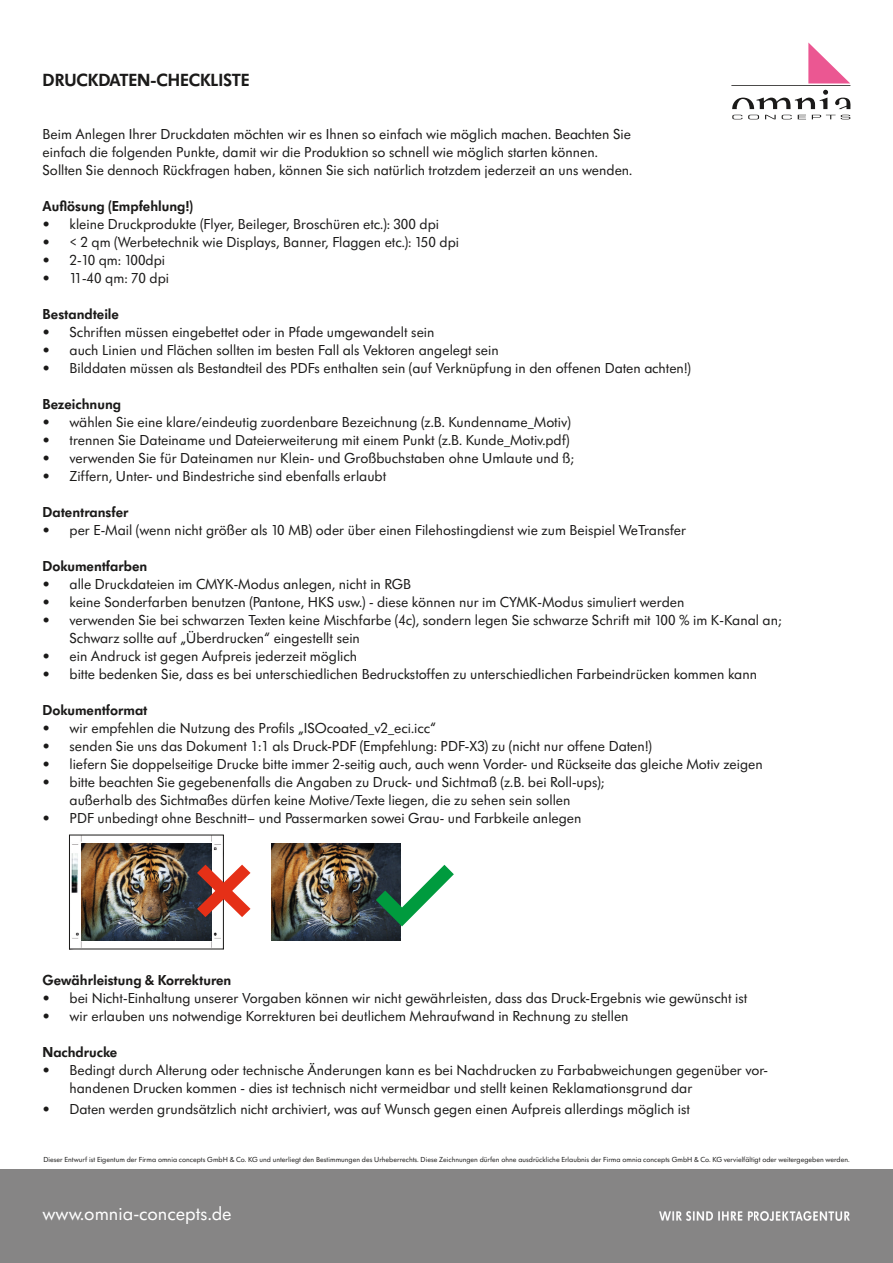
<style>
.page{position:relative;width:893px;height:1263px;background:#fff}
.page>*{position:absolute;margin:0;border:0;box-sizing:border-box;transform-origin:0 0}
.t1{font:19.5px "Futura SB";color:#fff}
.t2{font:600 18.3px "Futura SB";color:#1b1a19}
.t3{font:15px/18px "Futura SB";color:#1b1a19}
.t4{font:600 15px "Futura SB";color:#1b1a19}
.t5{font:7.65px "Futura SB";color:#1b1a19}
</style>
<div class="page">
<div style="left:0;top:1169px;width:893px;height:94px;background:#868585"></div>
<img style="left:71px;top:837px;width:150px;height:110px">
<div style="left:69px;top:835px;width:155px;height:114px;border:1px solid #1b1a19"></div>
<img style="left:82px;top:844px;width:129px;height:96px">
<svg style="left:197px;top:865px;width:53px;height:52px"></svg>
<img style="left:271px;top:844px;width:130px;height:96px">
<svg style="left:376px;top:865px;width:78px;height:61px"></svg>
<hr style="left:731px;top:85px;width:119px;height:1px;background:#1b1a19">
<svg style="left:732px;top:90px;width:118px;height:19px"></svg>
<svg style="left:808px;top:43px;width:42px;height:40px"></svg>
<svg style="left:732px;top:115px;width:10px;height:4px"></svg>
<svg style="left:748px;top:115px;width:11px;height:4px"></svg>
<svg style="left:765px;top:115px;width:11px;height:4px"></svg>
<svg style="left:782px;top:115px;width:10px;height:4px"></svg>
<svg style="left:798px;top:115px;width:8px;height:4px"></svg>
<svg style="left:812px;top:115px;width:38px;height:4px"></svg>
<img style="left:660px;top:1212px;width:190px;height:8px">
<p class="t2" style="left:43px;top:69px;width:209px">DRUCKDATEN-CHECKLISTE</p>
<p class="t3" style="left:43px;top:125px;width:591px">Beim Anlegen Ihrer Druckdaten möchten wir es Ihnen so einfach wie möglich machen. Beachten Sie einfach die folgenden Punkte, damit wir die Produktion so schnell wie möglich starten können.<br>Sollten Sie dennoch Rückfragen haben, können Sie sich natürlich trotzdem jederzeit an uns wenden.</p>
<p class="t4" style="left:43px;top:197px;width:152px">Auflösung (Empfehlung!)</p>
<p class="t3" style="left:43px;top:215px;width:398px">• kleine Druckprodukte (Flyer, Beileger, Broschüren etc.): 300 dpi</p>
<p class="t3" style="left:43px;top:233px;width:418px">• &lt; 2 qm (Werbetechnik wie Displays, Banner, Flaggen etc.): 150 dpi</p>
<p class="t3" style="left:43px;top:251px;width:124px">• 2-10 qm: 100dpi</p>
<p class="t3" style="left:43px;top:269px;width:128px">• 11-40 qm: 70 dpi</p>
<p class="t4" style="left:43px;top:305px;width:78px">Bestandteile</p>
<p class="t3" style="left:43px;top:323px;width:394px">• Schriften müssen eingebettet oder in Pfade umgewandelt sein</p>
<p class="t3" style="left:43px;top:341px;width:458px">• auch Linien und Flächen sollten im besten Fall als Vektoren angelegt sein</p>
<p class="t3" style="left:43px;top:359px;width:650px">• Bilddaten müssen als Bestandteil des PDFs enthalten sein (auf Verknüpfung in den offenen Daten achten!)</p>
<p class="t4" style="left:43px;top:395px;width:80px">Bezeichnung</p>
<p class="t3" style="left:43px;top:413px;width:530px">• wählen Sie eine klare/eindeutig zuordenbare Bezeichnung (z.B. Kundenname_Motiv)</p>
<p class="t3" style="left:43px;top:431px;width:529px">• trennen Sie Dateiname und Dateierweiterung mit einem Punkt (z.B. Kunde_Motiv.pdf)</p>
<p class="t3" style="left:43px;top:449px;width:533px">• verwenden Sie für Dateinamen nur Klein- und Großbuchstaben ohne Umlaute und ß;</p>
<p class="t3" style="left:43px;top:467px;width:345px">• Ziffern, Unter- und Bindestriche sind ebenfalls erlaubt</p>
<p class="t4" style="left:43px;top:503px;width:87px">Datentransfer</p>
<p class="t3" style="left:43px;top:521px;width:645px">• per E-Mail (wenn nicht größer als 10 MB) oder über einen Filehostingdienst wie zum Beispiel WeTransfer</p>
<p class="t4" style="left:43px;top:557px;width:106px">Dokumentfarben</p>
<p class="t3" style="left:43px;top:575px;width:370px">• alle Druckdateien im CMYK-Modus anlegen, nicht in RGB</p>
<p class="t3" style="left:43px;top:593px;width:643px">• keine Sonderfarben benutzen (Pantone, HKS usw.) - diese können nur im CYMK-Modus simuliert werden</p>
<p class="t3" style="left:70px;top:611px;width:714px;text-indent:-27px">• verwenden Sie bei schwarzen Texten keine Mischfarbe (4c), sondern legen Sie schwarze Schrift mit 100 % im K-Kanal an;<br>Schwarz sollte auf „Überdrucken“ eingestellt sein</p>
<p class="t3" style="left:43px;top:647px;width:316px">• ein Andruck ist gegen Aufpreis jederzeit möglich</p>
<p class="t3" style="left:43px;top:665px;width:716px">• bitte bedenken Sie, dass es bei unterschiedlichen Bedruckstoffen zu unterschiedlichen Farbeindrücken kommen kann</p>
<p class="t4" style="left:43px;top:701px;width:107px">Dokumentformat</p>
<p class="t3" style="left:43px;top:719px;width:395px">• wir empfehlen die Nutzung des Profils „ISOcoated_v2_eci.icc“</p>
<p class="t3" style="left:43px;top:737px;width:611px">• senden Sie uns das Dokument 1:1 als Druck-PDF (Empfehlung: PDF-X3) zu (nicht nur offene Daten!)</p>
<p class="t3" style="left:43px;top:755px;width:722px">• liefern Sie doppelseitige Drucke bitte immer 2-seitig auch, auch wenn Vorder- und Rückseite das gleiche Motiv zeigen</p>
<p class="t3" style="left:43px;top:773px;width:563px;text-align:center">• bitte beachten Sie gegebenenfalls die Angaben zu Druck- und Sichtmaß (z.B. bei Roll-ups); außerhalb des Sichtmaßes dürfen keine Motive/Texte liegen, die zu sehen sein sollen</p>
<p class="t3" style="left:43px;top:809px;width:540px">• PDF unbedingt ohne Beschnitt– und Passermarken sowei Grau- und Farbkeile anlegen</p>
<p class="t4" style="left:43px;top:971px;width:190px">Gewährleistung &amp; Korrekturen</p>
<p class="t3" style="left:43px;top:989px;width:706px">• bei Nicht-Einhaltung unserer Vorgaben können wir nicht gewährleisten, dass das Druck-Ergebnis wie gewünscht ist</p>
<p class="t3" style="left:43px;top:1007px;width:588px">• wir erlauben uns notwendige Korrekturen bei deutlichem Mehraufwand in Rechnung zu stellen</p>
<p class="t4" style="left:43px;top:1043px;width:76px">Nachdrucke</p>
<p class="t3" style="left:70px;top:1061px;width:700px;text-indent:-27px">• Bedingt durch Alterung oder technische Änderungen kann es bei Nachdrucken zu Farbabweichungen gegenüber vor&shy;handenen Drucken kommen - dies ist technisch nicht vermeidbar und stellt keinen Reklamationsgrund dar</p>
<p class="t3" style="left:43px;top:1100px;width:649px">• Daten werden grundsätzlich nicht archiviert, was auf Wunsch gegen einen Aufpreis allerdings möglich ist</p>
<p class="t5" style="left:43px;top:1156px;width:808px">Dieser Entwurf ist Eigentum der Firma omnia concepts GmbH &amp; Co. KG und unterliegt den Bestimmungen des Urheberrechts. Diese Zeichnungen dürfen ohne ausdrückliche Erlaubnis der Firma omnia concepts GmbH &amp; Co. KG vervielfältigt oder weitergegeben werden.</p>
<h1 class="t1" style="left:43px;top:1203px;width:191px">www.omnia-concepts.de</h1>
</div>
